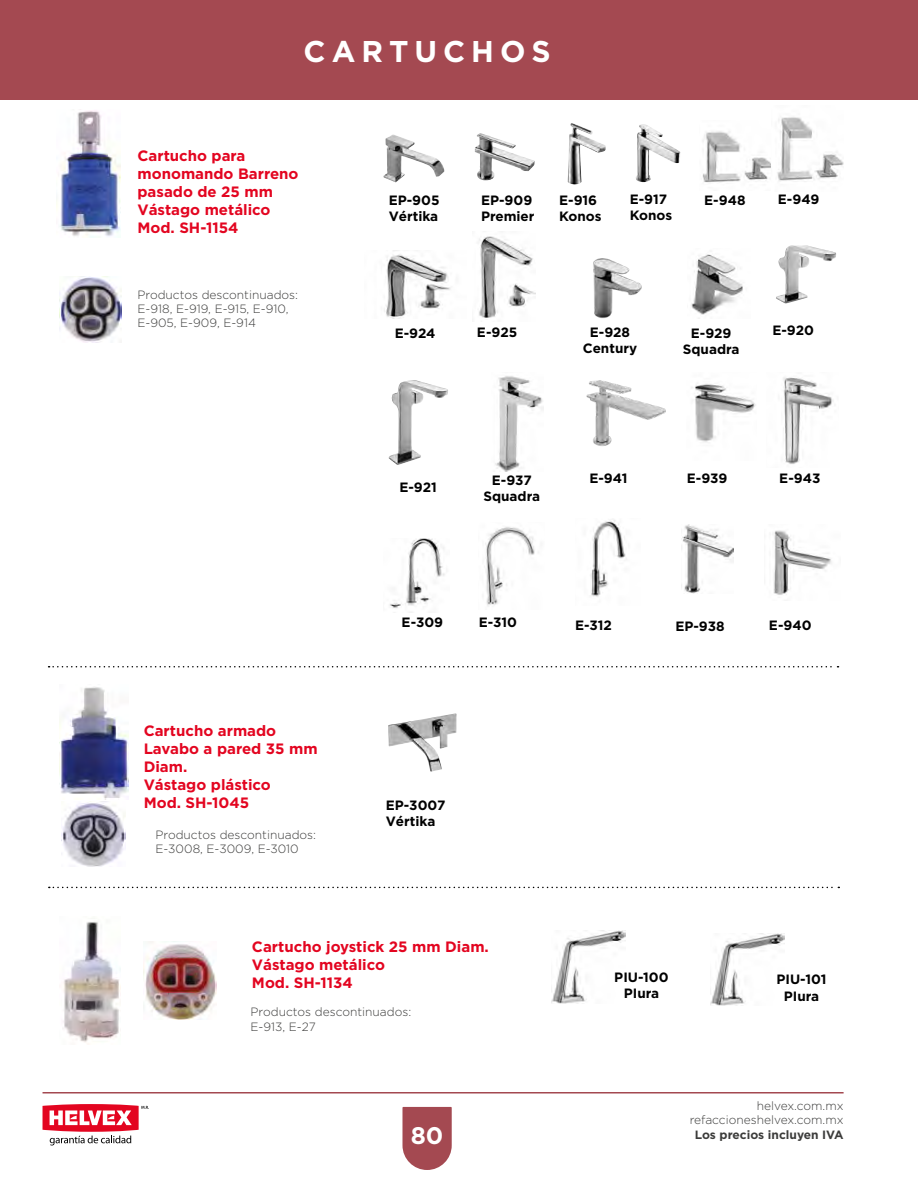
<style>
.page{position:relative;width:918px;height:1188px;background:#fff}
.page>*{position:absolute;margin:0;border:0;box-sizing:border-box;transform-origin:0 0}
.t1{font:700 30px "Gotham";letter-spacing:.2em;color:#fff}
.t2{font:700 24px "Gotham";color:#fff}
.t3{font:700 15px/18px "Gotham";color:#e30520}
.t4{font:700 13.5px/16.2px "Gotham";color:#000}
.t5{font:300 12px/14.4px "Gotham";color:#3c3c3b}
.t6{font:700 12px "Gotham";color:#3c3c3b}
</style>
<div class="page">
<img style="left:691px;top:383px;width:65px;height:59px">
<img style="left:590px;top:520px;width:36px;height:77px">
<img style="left:783px;top:377px;width:51px;height:87px">
<svg style="left:49px;top:666px;width:790px;height:2px"></svg>
<img style="left:383px;top:134px;width:62px;height:48px">
<svg style="left:383px;top:147px;width:4px;height:26px"></svg>
<img style="left:702px;top:131px;width:69px;height:52px">
<img style="left:474px;top:133px;width:61px;height:47px">
<svg style="left:474px;top:155px;width:6px;height:16px"></svg>
<img style="left:568px;top:123px;width:38px;height:62px">
<img style="left:636px;top:124px;width:44px;height:58px">
<img style="left:59px;top:276px;width:62px;height:67px">
<img style="left:56px;top:110px;width:64px;height:127px">
<img style="left:389px;top:538px;width:56px;height:70px">
<img style="left:384px;top:254px;width:67px;height:65px">
<img style="left:479px;top:236px;width:56px;height:82px">
<img style="left:691px;top:254px;width:52px;height:65px">
<img style="left:776px;top:246px;width:60px;height:58px">
<img style="left:485px;top:527px;width:50px;height:79px">
<img style="left:389px;top:380px;width:59px;height:85px">
<img style="left:777px;top:117px;width:67px;height:65px">
<img style="left:593px;top:259px;width:49px;height:60px">
<img style="left:495px;top:376px;width:49px;height:95px">
<img style="left:681px;top:524px;width:52px;height:70px">
<img style="left:388px;top:713px;width:69px;height:59px">
<img style="left:59px;top:687px;width:69px;height:113px">
<img style="left:62px;top:801px;width:63px;height:65px">
<svg style="left:49px;top:887px;width:790px;height:1px"></svg>
<img style="left:551px;top:931px;width:75px;height:72px">
<img style="left:710px;top:933px;width:75px;height:73px">
<img style="left:143px;top:942px;width:73px;height:78px">
<img style="left:63px;top:922px;width:58px;height:121px">
<img style="left:586px;top:380px;width:80px;height:66px">
<img style="left:773px;top:530px;width:59px;height:65px">
<svg style="left:402px;top:1107px;width:50px;height:63px;background:#ac5a62"></svg>
<hr style="left:43px;top:1092px;width:801px;height:2px;background:#a44951">
<svg style="left:43px;top:1104px;width:106px;height:41px"></svg>
<div style="left:0;top:0;width:918px;height:99px;background:#a44951"></div>
<h1 class="t1" style="left:304px;top:34px;width:249px">CARTUCHOS</h1>
<p class="t3" style="left:137px;top:147px;width:163px">Cartucho para monomando Barreno pasado de 25 mm<br>Vástago metálico<br>Mod. SH-1154</p>
<p class="t4" style="left:389px;top:192px;width:52px">EP-905<br>Vértika</p>
<p class="t4" style="left:481px;top:192px;width:55px">EP-909<br>Premier</p>
<p class="t4" style="left:559px;top:192px;width:44px">E-916<br>Konos</p>
<p class="t4" style="left:630px;top:190px;width:44px">E-917<br>Konos</p>
<p class="t4" style="left:704px;top:192px;width:43px">E-948</p>
<p class="t4" style="left:778px;top:191px;width:43px">E-949</p>
<p class="t5" style="left:137px;top:287px;width:162px">Productos descontinuados:<br>E-918, E-919, E-915, E-910,<br>E-905, E-909, E-914</p>
<p class="t3" style="left:144px;top:722px;width:175px">Cartucho armado<br>Lavabo a pared 35 mm<br>Diam.<br>Vástago plástico<br>Mod. SH-1045</p>
<p class="t5" style="left:155px;top:827px;width:162px">Productos descontinuados:<br>E-3008, E-3009, E-3010</p>
<p class="t4" style="left:395px;top:325px;width:42px">E-924</p>
<p class="t4" style="left:477px;top:324px;width:42px">E-925</p>
<p class="t4" style="left:772px;top:322px;width:43px">E-920</p>
<p class="t4" style="left:583px;top:323px;width:56px;text-align:center">E-928<br>Century</p>
<p class="t4" style="left:683px;top:325px;width:58px;text-align:center">E-929<br>Squadra</p>
<p class="t4" style="left:399px;top:478px;width:39px">E-921</p>
<p class="t4" style="left:484px;top:471px;width:58px;text-align:center">E-937<br>Squadra</p>
<p class="t4" style="left:589px;top:470px;width:40px">E-941</p>
<p class="t4" style="left:402px;top:614px;width:43px">E-309</p>
<p class="t4" style="left:479px;top:614px;width:40px">E-310</p>
<p class="t4" style="left:575px;top:617px;width:38px">E-312</p>
<p class="t4" style="left:687px;top:470px;width:42px">E-939</p>
<p class="t4" style="left:779px;top:470px;width:43px">E-943</p>
<p class="t4" style="left:675px;top:618px;width:51px">EP-938</p>
<p class="t4" style="left:769px;top:617px;width:44px">E-940</p>
<p class="t4" style="left:386px;top:796px;width:61px">EP-3007<br>Vértika</p>
<p class="t3" style="left:252px;top:938px;width:238px">Cartucho joystick 25 mm Diam.<br>Vástago metálico<br>Mod. SH-1134</p>
<p class="t5" style="left:251px;top:1005px;width:162px">Productos descontinuados:<br>E-913, E-27</p>
<h2 class="t2" style="left:411px;top:1122px;width:34px">80</h2>
<p class="t4" style="left:614px;top:969px;width:56px;text-align:center">PIU-100<br>PIura</p>
<p class="t4" style="left:777px;top:971px;width:52px;text-align:center">PIU-101<br>PIura</p>
<p class="t5" style="left:690px;top:1098px;width:155px;text-align:right">helvex.com.mx refaccioneshelvex.com.mx</p>
<p class="t6" style="left:695px;top:1128px;width:150px">Los precios incluyen IVA</p>
</div>
